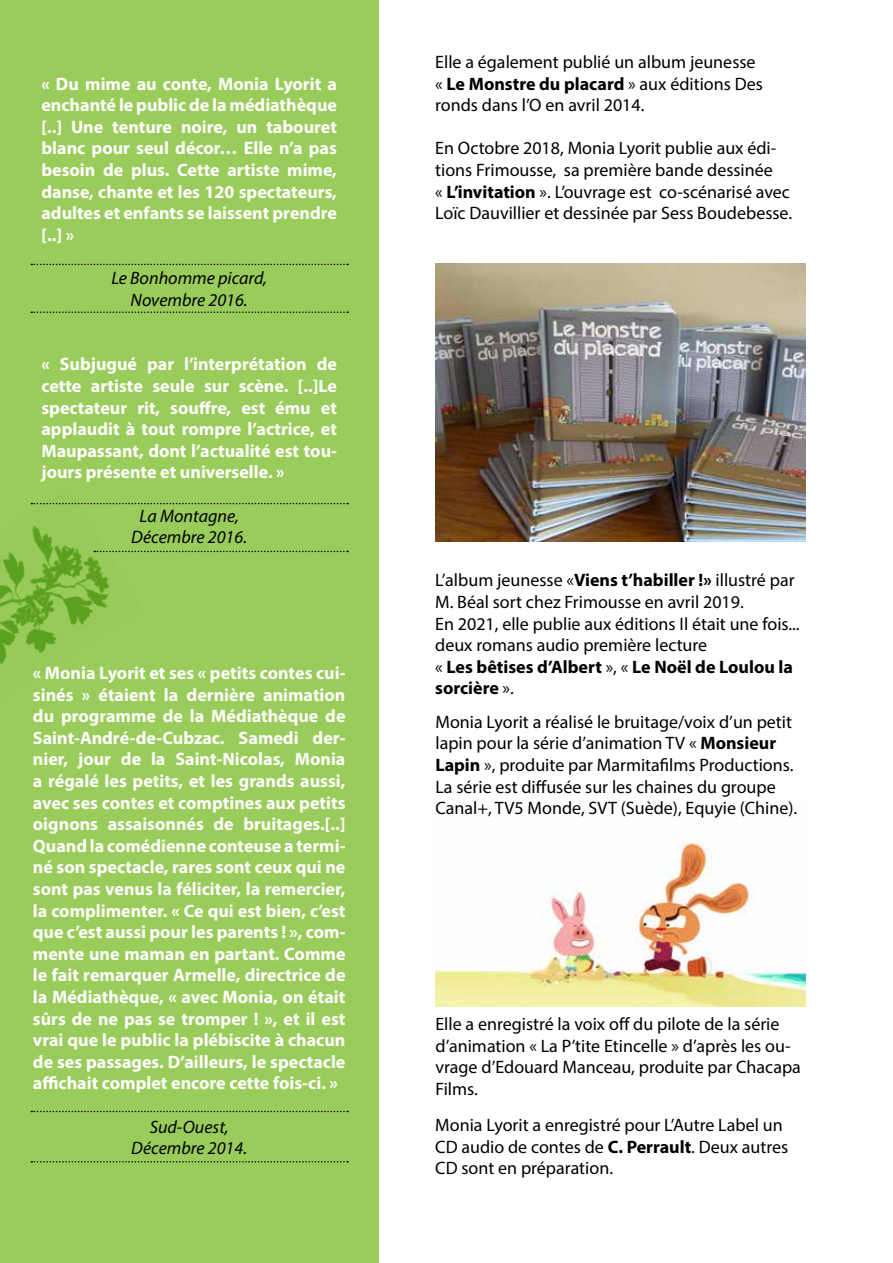
<style>
.page{position:relative;width:893px;height:1263px;background:#fff}
.page>*{position:absolute;margin:0;border:0;box-sizing:border-box;transform-origin:0 0}
.t1{font:700 18px/21.6px "Myriad Pro";color:#fff;text-align:justify}
.t2{font:18px/21.6px "Myriad Pro";color:#000}
.t3{font:italic 18px/21.6px "Myriad Pro";color:#000;text-align:center}
.s1{font-weight:700}
</style>
<div class="page">
<img style="left:435px;top:831px;width:371px;height:176px">
<div style="left:0;top:0;width:378px;height:1263px;background:#9acc5b"></div>
<svg style="left:31px;top:311px;width:317px;height:2px"></svg>
<svg style="left:31px;top:264px;width:317px;height:1px"></svg>
<svg style="left:31px;top:1111px;width:317px;height:1px"></svg>
<svg style="left:31px;top:1161px;width:317px;height:1px"></svg>
<svg style="left:144px;top:551px;width:204px;height:1px"></svg>
<svg style="left:144px;top:503px;width:204px;height:1px"></svg>
<img style="left:0;top:502px;width:143px;height:162px">
<img style="left:435px;top:263px;width:371px;height:278px">
<p class="t1" style="left:41px;top:72px;width:297px">« Du mime au conte, Monia Lyorit a enchanté le public de la médiathèque [..] Une tenture noire, un tabouret blanc pour seul décor… Elle n’a pas besoin de plus. Cette artiste mime, danse, chante et les 120 spectateurs, adultes et enfants se laissent prendre [..] »</p>
<p class="t3" style="left:111px;top:267px;width:157px">Le Bonhomme picard,<br>Novembre 2016.</p>
<p class="t1" style="left:41px;top:353px;width:297px">« Subjugué par l’interprétation de cette artiste seule sur scène. [..]Le spectateur rit, souffre, est ému et applaudit à tout rompre l’actrice, et Maupassant, dont l’actualité est tou&shy;jours présente et universelle. »</p>
<p class="t3" style="left:131px;top:504px;width:117px">La Montagne,<br>Décembre 2016.</p>
<p class="t1" style="left:33px;top:661px;width:314px">« Monia Lyorit et ses « petits contes cui&shy;sinés » étaient la dernière animation du programme de la Médiathèque de Saint-André-de-Cubzac. Samedi der&shy;nier, jour de la Saint-Nicolas, Monia a régalé les petits, et les grands aussi, avec ses contes et comptines aux petits oignons assaisonnés de bruitages.[..] Quand la comédienne conteuse a termi&shy;né son spectacle, rares sont ceux qui ne sont pas venus la féliciter, la remercier, la complimenter. « Ce qui est bien, c’est que c’est aussi pour les parents ! », com&shy;mente une maman en partant. Comme le fait remarquer Armelle, directrice de la Médiathèque, « avec Monia, on était sûrs de ne pas se tromper ! », et il est vrai que le public la plébiscite à chacun de ses passages. D’ailleurs, le spectacle affichait complet encore cette fois-ci. »</p>
<p class="t3" style="left:131px;top:1115px;width:117px">Sud-Ouest,<br>Décembre 2014.</p>
<p class="t2" style="left:435px;top:51px;width:329px">Elle a également publié un album jeunesse « <span class="s1">Le Monstre du placard</span> » aux éditions Des ronds dans l’O en avril 2014.</p>
<p class="t2" style="left:435px;top:137px;width:358px">En Octobre 2018, Monia Lyorit publie aux édi&shy;tions Frimousse, sa première bande dessinée<br>« <span class="s1">L’invitation</span> ». L’ouvrage est co-scénarisé avec Loïc Dauvillier et dessinée par Sess Boudebesse.</p>
<p class="t2" style="left:435px;top:569px;width:366px">L’album jeunesse «<span class="s1">Viens t’habiller !»</span> illustré par M. Béal sort chez Frimousse en avril 2019.<br>En 2021, elle publie aux éditions Il était une fois... deux romans audio première lecture<br>« <span class="s1">Les bêtises d’Albert</span> », « <span class="s1">Le Noël de Loulou la sorcière</span> ».</p>
<p class="t2" style="left:435px;top:711px;width:363px">Monia Lyorit a réalisé le bruitage/voix d’un petit lapin pour la série d’animation TV « <span class="s1">Monsieur Lapin</span> », produite par Marmitafilms Productions.<br>La série est diffusée sur les chaines du groupe Canal+, TV5 Monde, SVT (Suède), Equyie (Chine).</p>
<p class="t2" style="left:435px;top:1013px;width:367px">Elle a enregistré la voix off du pilote de la série d’animation « La P’tite Etincelle » d’après les ou&shy;vrage d’Edouard Manceau, produite par Chacapa Films.</p>
<p class="t2" style="left:435px;top:1114px;width:355px">Monia Lyorit a enregistré pour L’Autre Label un<br>CD audio de contes de <span class="s1">C. Perrault</span>. Deux autres<br>CD sont en préparation.</p>
</div>
